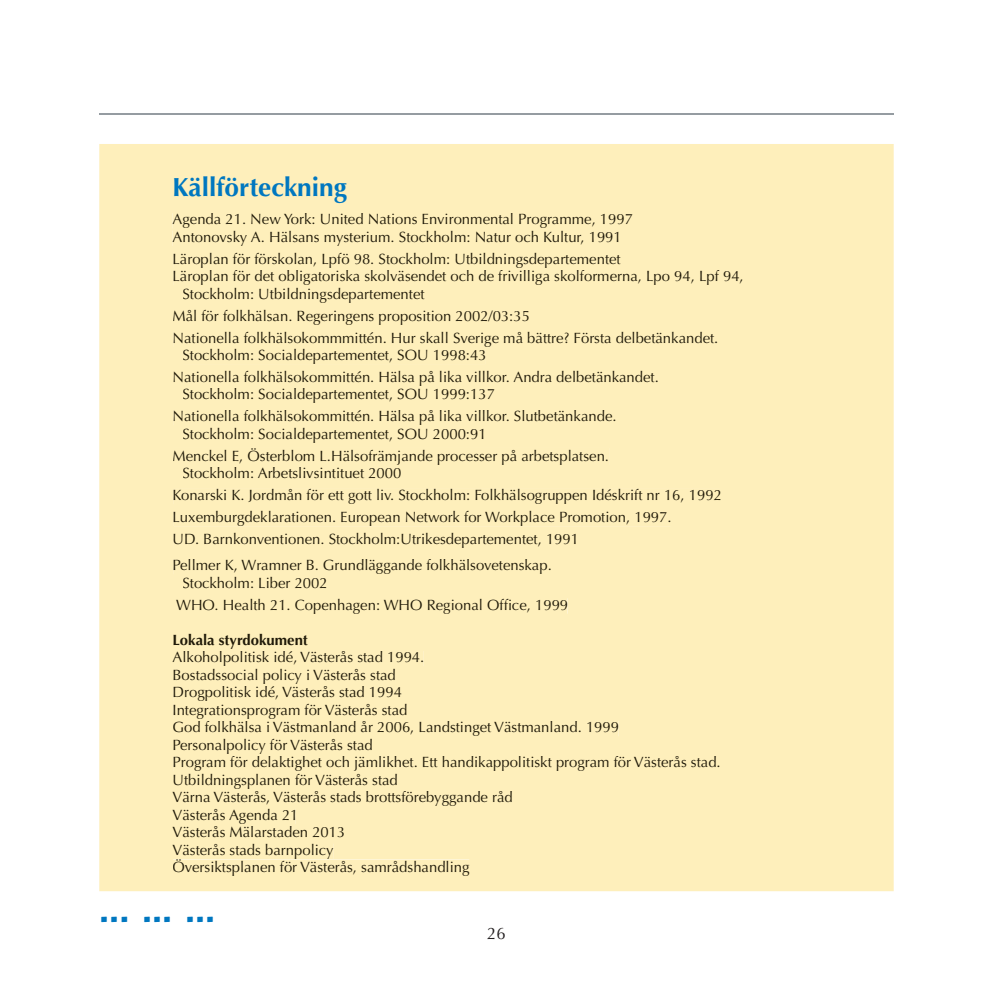
<style>
.page{position:relative;width:993px;height:993px;background:#fff}
.page>*{position:absolute;margin:0;border:0;box-sizing:border-box;transform-origin:0 0}
.t1{font:43.75px "Formata";color:#0077c0}
.t2{font:700 26.25px "Optima";color:#0077c0}
.t3{font:16.62px "Optima";color:#231f20}
.t4{font:14.88px/17.5px "Optima";color:#201a09}
.t5{font:700 14.88px "Optima";color:#201a09}
</style>
<div class="page">
<hr style="left:99px;top:113px;width:794px;height:2px;background:#959ca1">
<div style="left:99px;top:144px;width:794px;height:746px;background:#feefbb"></div>
<div style="left:173px;top:213px;width:459px;height:15px;background:#feefbb"></div>
<div style="left:173px;top:230px;width:445px;height:16px;background:#feefbb"></div>
<div style="left:174px;top:252px;width:446px;height:16px;background:#feefbb"></div>
<div style="left:174px;top:270px;width:568px;height:15px;background:#feefbb"></div>
<div style="left:183px;top:287px;width:241px;height:16px;background:#feefbb"></div>
<div style="left:173px;top:309px;width:355px;height:15px;background:#feefbb"></div>
<div style="left:174px;top:331px;width:543px;height:15px;background:#feefbb"></div>
<div style="left:183px;top:349px;width:302px;height:15px;background:#feefbb"></div>
<div style="left:174px;top:370px;width:484px;height:16px;background:#feefbb"></div>
<div style="left:183px;top:388px;width:311px;height:15px;background:#feefbb"></div>
<div style="left:174px;top:410px;width:442px;height:15px;background:#feefbb"></div>
<div style="left:183px;top:427px;width:300px;height:15px;background:#feefbb"></div>
<div style="left:173px;top:448px;width:436px;height:16px;background:#feefbb"></div>
<div style="left:183px;top:467px;width:217px;height:11px;background:#feefbb"></div>
<div style="left:174px;top:489px;width:546px;height:15px;background:#feefbb"></div>
<div style="left:174px;top:510px;width:496px;height:16px;background:#feefbb"></div>
<div style="left:174px;top:532px;width:401px;height:15px;background:#feefbb"></div>
<div style="left:174px;top:559px;width:377px;height:15px;background:#feefbb"></div>
<div style="left:183px;top:576px;width:143px;height:12px;background:#feefbb"></div>
<div style="left:172px;top:598px;width:395px;height:15px;background:#feefbb"></div>
<div style="left:174px;top:633px;width:134px;height:15px;background:#feefbb"></div>
<div style="left:173px;top:650px;width:250px;height:16px;background:#feefbb"></div>
<div style="left:174px;top:668px;width:221px;height:15px;background:#feefbb"></div>
<div style="left:174px;top:685px;width:227px;height:16px;background:#feefbb"></div>
<div style="left:174px;top:703px;width:232px;height:15px;background:#feefbb"></div>
<div style="left:173px;top:720px;width:445px;height:16px;background:#feefbb"></div>
<div style="left:174px;top:738px;width:198px;height:15px;background:#feefbb"></div>
<div style="left:174px;top:755px;width:545px;height:16px;background:#feefbb"></div>
<div style="left:174px;top:773px;width:223px;height:15px;background:#feefbb"></div>
<div style="left:173px;top:790px;width:339px;height:16px;background:#feefbb"></div>
<div style="left:173px;top:808px;width:122px;height:15px;background:#feefbb"></div>
<div style="left:173px;top:825px;width:171px;height:12px;background:#feefbb"></div>
<div style="left:173px;top:843px;width:160px;height:15px;background:#feefbb"></div>
<div style="left:173px;top:859px;width:296px;height:17px;background:#feefbb"></div>
<h2 class="t2" style="left:172px;top:172px;width:176px">Källförteckning</h2>
<p class="t4" style="left:172px;top:211px;width:462px">Agenda 21. New York: United Nations Environmental Programme, 1997<br>Antonovsky A. Hälsans mysterium. Stockholm: Natur och Kultur, 1991</p>
<p class="t4" style="left:172px;top:250px;width:449px">Läroplan för förskolan, Lpfö 98. Stockholm: Utbildningsdepartementet</p>
<p class="t4" style="left:172px;top:267px;width:572px">Läroplan för det obligatoriska skolväsendet och de frivilliga skolformerna, Lpo 94, Lpf 94,</p>
<p class="t4" style="left:182px;top:285px;width:243px">Stockholm: Utbildningsdepartementet</p>
<p class="t4" style="left:172px;top:305px;width:547px;line-height:21.9px">Mål för folkhälsan. Regeringens proposition 2002/03:35<br>Nationella folkhälsokommmittén. Hur skall Sverige må bättre? Första delbetänkandet.</p>
<p class="t4" style="left:172px;top:344px;width:487px;line-height:21.9px;text-indent:10px">Stockholm: Socialdepartementet, SOU 1998:43<br>Nationella folkhälsokommittén. Hälsa på lika villkor. Andra delbetänkandet.</p>
<p class="t4" style="left:172px;top:383px;width:445px;line-height:21.9px;text-indent:10px">Stockholm: Socialdepartementet, SOU 1999:137<br>Nationella folkhälsokommittén. Hälsa på lika villkor. Slutbetänkande.</p>
<p class="t4" style="left:172px;top:423px;width:438px;line-height:21.9px;text-indent:10px">Stockholm: Socialdepartementet, SOU 2000:91<br>Menckel E, Österblom L.Hälsofrämjande processer på arbetsplatsen.</p>
<p class="t4" style="left:172px;top:462px;width:550px;line-height:21.9px;text-indent:10px">Stockholm: Arbetslivsintituet 2000<br>Konarski K. Jordmån för ett gott liv. Stockholm: Folkhälsogruppen Idéskrift nr 16, 1992<br>Luxemburgdeklarationen. European Network for Workplace Promotion, 1997.<br>UD. Barnkonventionen. Stockholm:Utrikesdepartementet, 1991</p>
<p class="t4" style="left:182px;top:556px;width:371px;text-indent:-10px">Pellmer K, Wramner B. Grundläggande folkhälsovetenskap.<br>Stockholm: Liber 2002</p>
<p class="t4" style="left:176px;top:596px;width:393px">WHO. Health 21. Copenhagen: WHO Regional Office, 1999</p>
<p class="t5" style="left:172px;top:630px;width:137px">Lokala styrdokument</p>
<p class="t4" style="left:172px;top:648px;width:549px">Alkoholpolitisk idé, Västerås stad 1994.<br>Bostadssocial policy i Västerås stad<br>Drogpolitisk idé, Västerås stad 1994<br>Integrationsprogram för Västerås stad<br>God folkhälsa i Västmanland år 2006, Landstinget Västmanland. 1999<br>Personalpolicy för Västerås stad<br>Program för delaktighet och jämlikhet. Ett handikappolitiskt program för Västerås stad.<br>Utbildningsplanen för Västerås stad<br>Värna Västerås, Västerås stads brottsförebyggande råd<br>Västerås Agenda 21<br>Västerås Mälarstaden 2013<br>Västerås stads barnpolicy<br>Översiktsplanen för Västerås, samrådshandling</p>
<h1 class="t1" style="left:99px;top:879px;width:117px">... ... ...</h1>
<p class="t3" style="left:487px;top:923px;width:20px">26</p>
</div>
